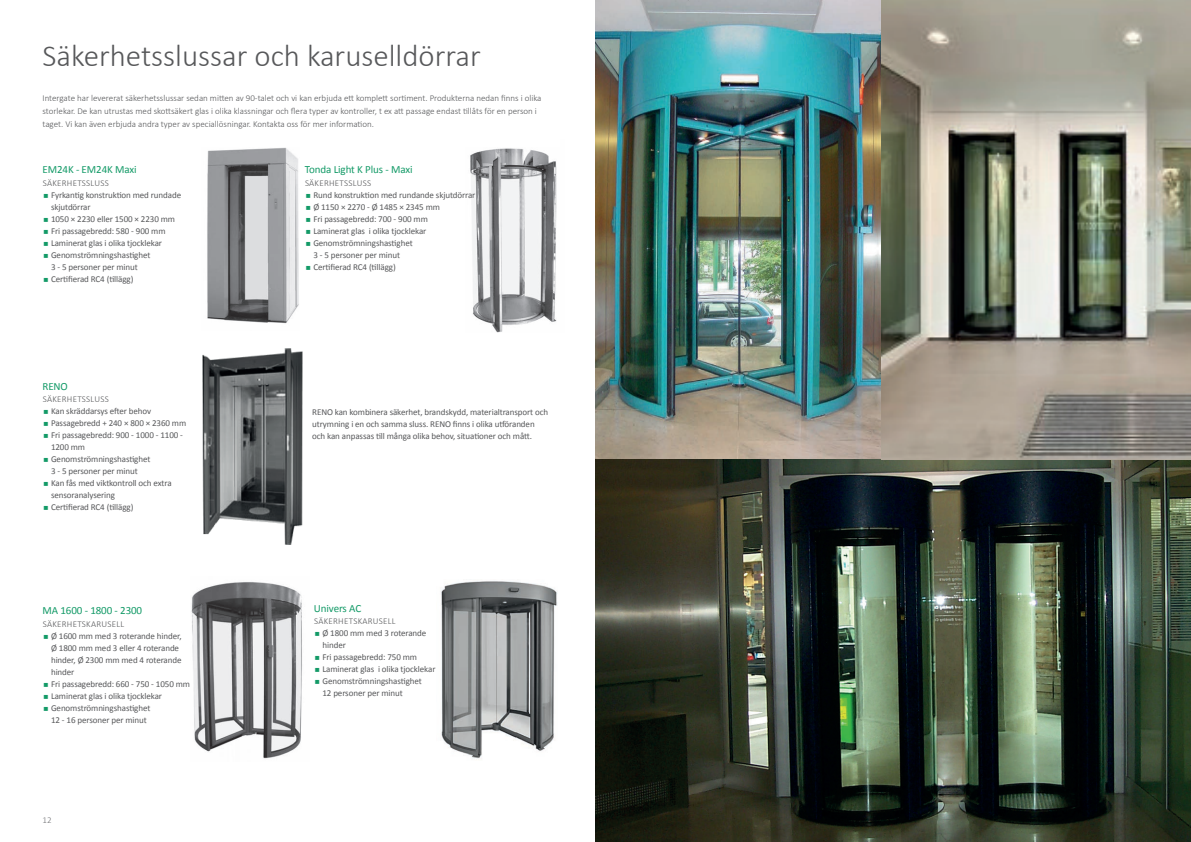
<style>
.page{position:relative;width:1191px;height:842px;background:#fff}
.page>*{position:absolute;margin:0;border:0;box-sizing:border-box;transform-origin:0 0}
.t1{font:300 31px "Calibri";color:#57585a}
.t2{font:11px "Calibri";letter-spacing:-.01em;color:#139a67}
.t3{font:9px/12px "Calibri";letter-spacing:-.01em;color:#57585a}
.t4{font:300 9px/13px "Calibri";color:#57585a}
.t5{font:300 9px "Calibri";letter-spacing:.03em;color:#57585a}
.t6{font:300 9px "Calibri";color:#6c6d70}
</style>
<div class="page">
<img style="left:470px;top:148px;width:87px;height:184px">
<img style="left:207px;top:147px;width:92px;height:177px">
<img style="left:191px;top:582px;width:111px;height:177px">
<img style="left:441px;top:581px;width:116px;height:179px">
<img style="left:203px;top:349px;width:99px;height:196px">
<img style="left:595px;top:0;width:596px;height:842px">
<h1 class="t1" style="left:43px;top:36px;width:440px">Säkerhetsslussar och karuselldörrar</h1>
<p class="t4" style="left:43px;top:92px;width:500px">Intergate har levererat säkerhetsslussar sedan mitten av 90-talet och vi kan erbjuda ett komplett sortiment. Produkterna nedan finns i olika storlekar. De kan utrustas med skottsäkert glas i olika klassningar och flera typer av kontroller, t ex att passage endast tillåts för en person i taget. Vi kan även erbjuda andra typer av speciallösningar. Kontakta oss för mer information.</p>
<p class="t2" style="left:43px;top:163px;width:96px">EM24K - EM24K Maxi</p>
<p class="t5" style="left:43px;top:177px;width:68px">SÄKERHETSSLUSS</p>
<p class="t3" style="left:51px;top:189px;width:132px">Fyrkantig konstruktion med rundade skjutdörrar<br>1050 × 2230 eller 1500 × 2230 mm<br>Fri passagebredd: 580 - 900 mm<br>Laminerat glas i olika tjocklekar<br>Genomströmningshastighet<br>3 - 5 personer per minut<br>Certifierad RC4 (tillägg)</p>
<p class="t2" style="left:305px;top:163px;width:109px">Tonda Light K Plus - Maxi</p>
<p class="t5" style="left:305px;top:177px;width:68px">SÄKERHETSSLUSS</p>
<p class="t3" style="left:313px;top:189px;width:164px">Rund konstruktion med rundande skjutdörrar<br>Ø 1150 × 2270 - Ø 1485 × 2345 mm<br>Fri passagebredd: 700 - 900 mm<br>Laminerat glas i olika tjocklekar<br>Genomströmningshastighet<br>3 - 5 personer per minut<br>Certifierad RC4 (tillägg)</p>
<p class="t2" style="left:43px;top:379px;width:27px">RENO</p>
<p class="t5" style="left:43px;top:394px;width:68px">SÄKERHETSSLUSS</p>
<p class="t3" style="left:51px;top:405px;width:137px">Kan skräddarsys efter behov<br>Passagebredd + 240 × 800 × 2360 mm<br>Fri passagebredd: 900 - 1000 - 1100 -<br>1200 mm<br>Genomströmningshastighet<br>3 - 5 personer per minut<br>Kan fås med viktkontroll och extra sensoranalysering<br>Certifierad RC4 (tillägg)</p>
<p class="t3" style="left:312px;top:406px;width:237px">RENO kan kombinera säkerhet, brandskydd, materialtransport och utrymning i en och samma sluss. RENO finns i olika utföranden och kan anpassas till många olika behov, situationer och mått.</p>
<p class="t2" style="left:43px;top:604px;width:101px">MA 1600 - 1800 - 2300</p>
<p class="t5" style="left:43px;top:618px;width:83px">SÄKERHETSKARUSELL</p>
<p class="t3" style="left:51px;top:630px;width:140px">Ø 1600 mm med 3 roterande hinder,<br>Ø 1800 mm med 3 eller 4 roterande hinder, Ø 2300 mm med 4 roterande hinder<br>Fri passagebredd: 660 - 750 - 1050 mm<br>Laminerat glas i olika tjocklekar<br>Genomströmningshastighet<br>12 - 16 personer per minut</p>
<p class="t6" style="left:43px;top:814px;width:11px">12</p>
<p class="t2" style="left:314px;top:601px;width:49px">Univers AC</p>
<p class="t5" style="left:314px;top:615px;width:83px">SÄKERHETSKARUSELL</p>
<p class="t3" style="left:322px;top:627px;width:114px">Ø 1800 mm med 3 roterande hinder<br>Fri passagebredd: 750 mm<br>Laminerat glas i olika tjocklekar<br>Genomströmningshastighet<br>12 personer per minut</p>
</div>
